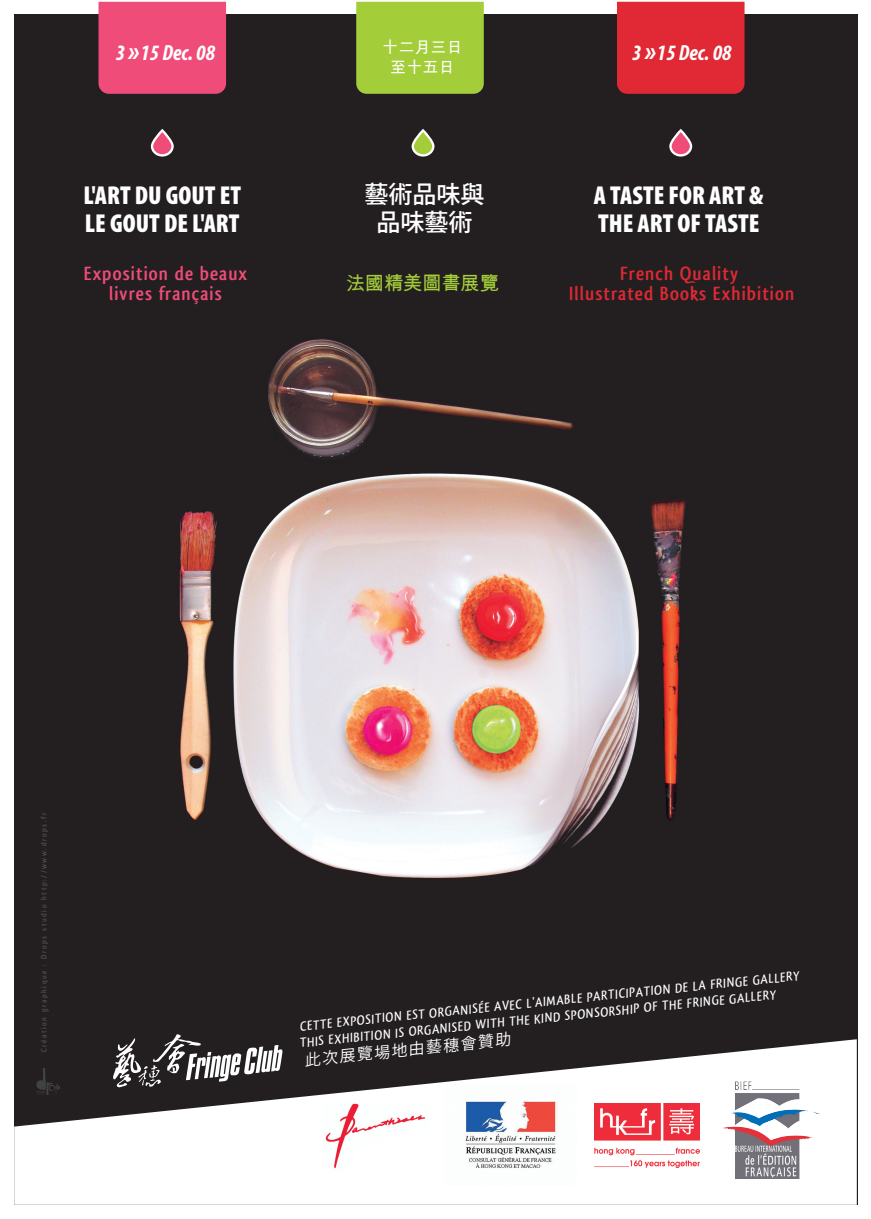
<style>
.page{position:relative;width:871px;height:1219px;background:#fff}
.page>*{position:absolute;margin:0;border:0;box-sizing:border-box;transform-origin:0 0}
.t1{font:900 condensed 26px/28px "Myriad Pro";color:#fff}
.t2{font:500 24px/28px "Koz Go Std";color:#fff;text-align:center}
.t3{font:italic 700 condensed 22px "Myriad Pro";color:#fff}
.t4{font:700 20px "Qlassik";letter-spacing:.05em;color:#e02934}
.t5{font:700 20px/20px "Qlassik";letter-spacing:.05em;color:#f04c79;text-align:center}
.t6{font:19.3px "Arial Unicode MS";letter-spacing:-.01em;color:#a3cd39}
.t7{font:16px/19.2px "Arial Unicode MS";color:#fff;text-align:center}
.t8{font:15.7px "Koz Go Pro";color:#fff}
.t9{font:500 13.7px/16.4px "Qlassik";color:#fff}
.t10{font:500 8px "Qlassik";letter-spacing:.2em;color:#545557}
.s1{font-size:29.3px}
</style>
<div class="page">
<img style="left:15px;top:14px;width:842px;height:1191px">
<svg style="left:14px;top:1039px;width:842px;height:166px"></svg>
<div style="left:616px;top:2px;width:128px;height:92px;background:#e02934"></div>
<div style="left:356px;top:2px;width:127px;height:92px;background:#a3cd39"></div>
<div style="left:98px;top:2px;width:128px;height:92px;background:#f04c79"></div>
<svg style="left:151px;top:129px;width:23px;height:28px"></svg>
<svg style="left:411px;top:129px;width:23px;height:28px"></svg>
<svg style="left:669px;top:129px;width:23px;height:28px"></svg>
<svg style="left:153px;top:132px;width:18px;height:22px"></svg>
<svg style="left:414px;top:132px;width:18px;height:22px"></svg>
<svg style="left:671px;top:132px;width:18px;height:22px"></svg>
<img style="left:444px;top:1084px;width:132px;height:101px">
<svg style="left:113px;top:1034px;width:169px;height:53px"></svg>
<img style="left:594px;top:1103px;width:105px;height:64px">
<img style="left:721px;top:1081px;width:99px;height:98px">
<img style="left:323px;top:1102px;width:106px;height:69px">
<svg style="left:36px;top:1068px;width:25px;height:27px"></svg>
<h3 class="t3" style="left:116px;top:39px;width:101px">3 <span class="s1">»</span> 15 Dec. 08</h3>
<p class="t7" style="left:382px;top:38px;width:82px">十二月三日至十五日</p>
<h3 class="t3" style="left:632px;top:39px;width:101px">3 <span class="s1">»</span> 15 Dec. 08</h3>
<h2 class="t2" style="left:364px;top:181px;width:121px">藝術品味與品味藝術</h2>
<h1 class="t1" style="left:83px;top:181px;width:159px">L'ART DU GOUT ET<br>LE GOUT DE L'ART</h1>
<h1 class="t1" style="left:593px;top:181px;width:171px">A TASTE FOR ART &amp;<br>THE ART OF TASTE</h1>
<h3 class="t5" style="left:84px;top:263px;width:165px">Exposition de beaux livres français</h3>
<h3 class="t4" style="left:620px;top:261px;width:119px">French Quality</h3>
<h3 class="t6" style="left:345px;top:270px;width:155px">法國精美圖書展覽</h3>
<h3 class="t4" style="left:569px;top:281px;width:227px">Illustrated Books Exhibition</h3>
<p class="t10" style="left:39px;top:1052px;width:241px;rotate:-90deg">Création graphique : Drops studio http://www.drops.fr</p>
<p class="t9" style="left:297px;top:1019px;width:505px;rotate:-6deg">CETTE EXPOSITION EST ORGANISÉE AVEC L'AIMABLE PARTICIPATION DE LA FRINGE GALLERY<br>THIS EXHIBITION IS ORGANISED WITH THE KIND SPONSORSHIP OF THE FRINGE GALLERY</p>
<p class="t8" style="left:303px;top:1050px;width:208px;rotate:-6deg">此次展覽場地由藝穗會贊助</p>
</div>
